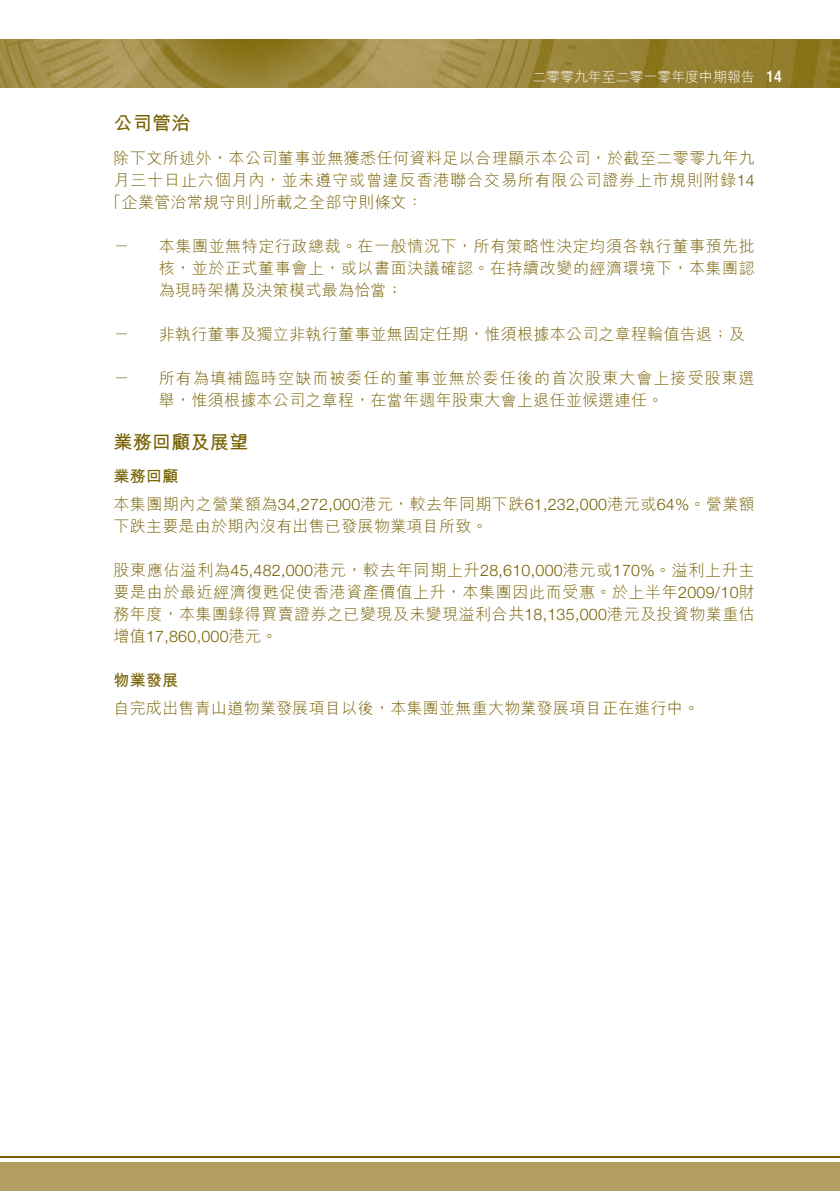
<style>
.page{position:relative;width:840px;height:1191px;background:#fff}
.page>*{position:absolute;margin:0;border:0;box-sizing:border-box;transform-origin:0 0}
.t1{font:700 19px "M Hei HK";letter-spacing:.015em;color:#766000}
.t2{font:300 16px/22px "M Hei HK";letter-spacing:.025em;color:#766000}
.t3{font:300 16px "M Hei HK";letter-spacing:.055em;color:#766000}
.t4{font:300 16px "M Hei HK";letter-spacing:.065em;color:#766000}
.t5{font:300 16px "Helvetica Neue LT Std";letter-spacing:.015em;color:#766000}
.t6{font:700 16px "M Hei HK";color:#766000}
.t7{font:500 condensed 16px "Helvetica Neue LT Std";color:#fff}
.t8{font:300 14px "M Hei HK";letter-spacing:-.01em;color:#fff}
.s1{font-family:"Helvetica Neue LT Std"}
.s2{font-weight:700}
.s3{font-family:"M Hei HK"}
</style>
<div class="page">
<div style="left:0;top:1162px;width:839px;height:29px;background:#b29e61"></div>
<hr style="left:0;top:1156px;width:839px;height:2px;background:#766000">
<img style="left:1px;top:40px;width:838px;height:48px">
<hr style="left:0;top:40px;width:1px;height:48px;background:#bfae78">
<p class="t8" style="left:532px;top:67px;width:224px">二零零九年至二零一零年度中期報告</p>
<p class="t1" style="left:113px;top:109px;width:78px">公司管治</p>
<p class="t2" style="left:113px;top:146px;width:642px">除下文所述外，本公司董事並無獲悉任何資料足以合理顯示本公司，於截至二零零九年九</p>
<p class="t3" style="left:113px;top:168px;width:642px">月三十日止六個月內，並未遵守或曾違反香港聯合交易所有限公司證券上市規則附錄<span class="s1">14</span></p>
<p class="t2" style="left:260px;top:190px;width:164px">所載之全部守則條文：</p>
<p class="t2" style="left:105px;top:190px;width:164px">「企業管治常規守則」</p>
<p class="t2" style="left:159px;top:234px;width:597px">本集團並無特定行政總裁。在一般情況下，所有策略性決定均須各執行董事預先批</p>
<p class="t2" style="left:113px;top:234px;width:17px">－</p>
<p class="t2" style="left:113px;top:322px;width:17px">－</p>
<p class="t2" style="left:113px;top:366px;width:17px">－</p>
<p class="t2" style="left:159px;top:256px;width:597px">核，並於正式董事會上，或以書面決議確認。在持續改變的經濟環境下，本集團認為現時架構及決策模式最為恰當;</p>
<p class="t2" style="left:159px;top:322px;width:587px">非執行董事及獨立非執行董事並無固定任期，惟須根據本公司之章程輪值告退；及</p>
<p class="t4" style="left:159px;top:366px;width:597px">所有為填補臨時空缺而被委任的董事並無於委任後的首次股東大會上接受股東選</p>
<p class="t2" style="left:159px;top:388px;width:506px">舉，惟須根據本公司之章程，在當年週年股東大會上退任並候選連任。</p>
<p class="t1" style="left:113px;top:428px;width:136px">業務回顧及展望</p>
<p class="t2" style="left:113px;top:462px;width:642px;line-height:27.6px"><span class="s2">業務回顧<br></span>本集團期內之營業額為<span class="s1">34,272,000</span>港元，較去年同期下跌<span class="s1">61,232,000</span>港元或<span class="s1">64%</span>。營業額</p>
<p class="t2" style="left:113px;top:514px;width:375px">下跌主要是由於期內沒有出售已發展物業項目所致。</p>
<p class="t2" style="left:113px;top:558px;width:642px;text-align:justify">股東應佔溢利為<span class="s1">45,482,000</span>港元，較去年同期上升<span class="s1">28,610,000</span>港元或<span class="s1">170%</span>。溢利上升主要是由於最近經濟復甦促使香港資產價值上升，本集團因此而受惠。於上半年<span class="s1">2009/10</span>財務年度，本集團錄得買賣證券之已變現及未變現溢利合共<span class="s1">18,135,000</span>港元及投資物業重估</p>
<p class="t5" style="left:113px;top:626px;width:165px"><span class="s3">增值</span>17,860,000<span class="s3">港元。</span></p>
<p class="t6" style="left:113px;top:668px;width:66px">物業發展</p>
<p class="t2" style="left:113px;top:696px;width:587px">自完成出售青山道物業發展項目以後，本集團並無重大物業發展項目正在進行中。</p>
<p class="t7" style="left:765px;top:66px;width:9px">14</p>
</div>
